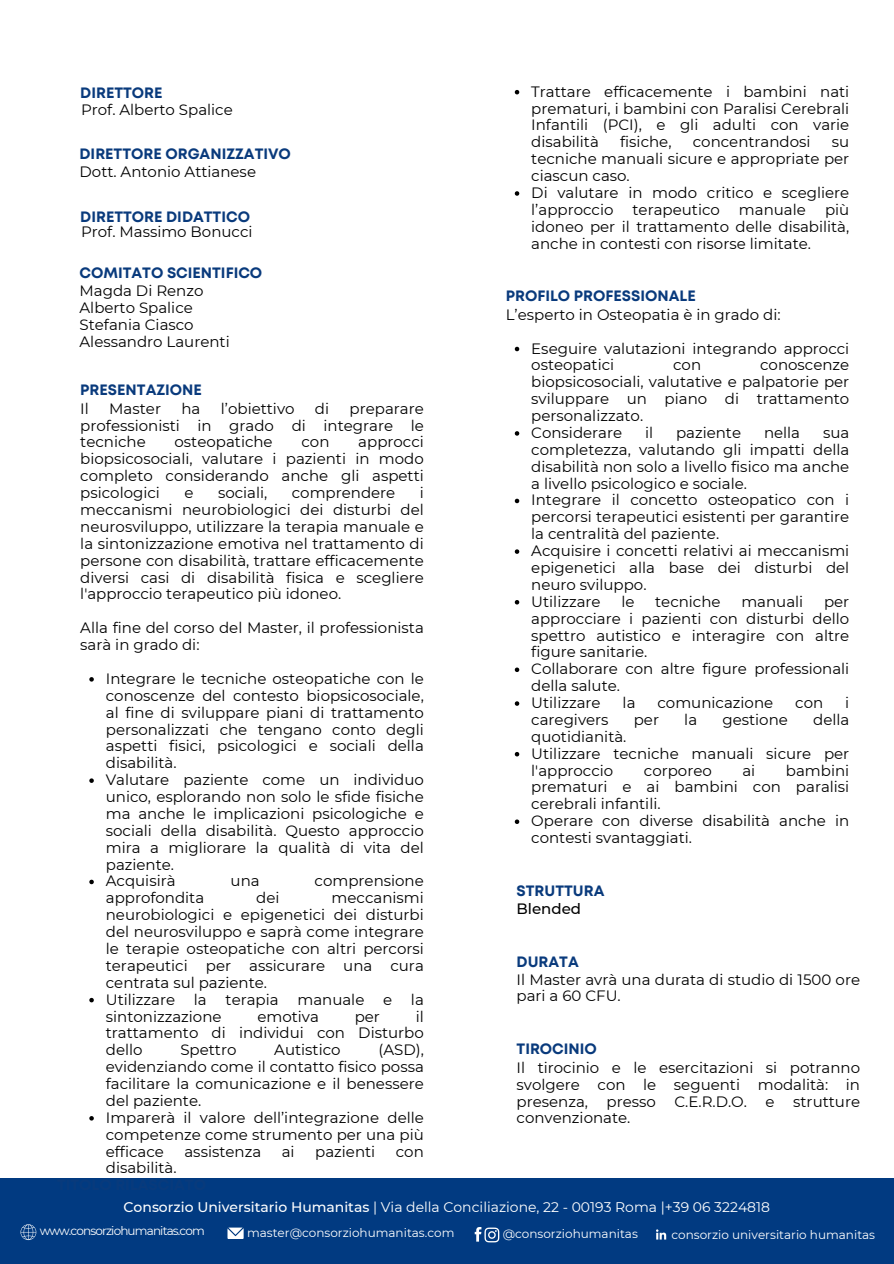
<style>
.page{position:relative;width:894px;height:1264px;background:#fff}
.page>*{position:absolute;margin:0;border:0;box-sizing:border-box;transform-origin:0 0}
.t1{font:15px/16.8px "Montserrat";color:#000;text-align:justify}
.t2{font:700 15px "Mont";color:#093a7c}
.t3{font:500 15px "Montserrat";color:#000}
.t4{font:13.95px "Montserrat";color:#fff}
.t5{font:12px "Montserrat";color:#fff}
.t6{font:12px "Montserrat";letter-spacing:-.07em;color:#fff}
.s1{font-weight:500}
</style>
<div class="page">
<div style="left:0;top:1178px;width:893px;height:85px;background:#013a81"></div>
<svg style="left:21px;top:1224px;width:15px;height:15px"></svg>
<svg style="left:654px;top:1227px;width:14px;height:14px"></svg>
<svg style="left:655px;top:1229px;width:11px;height:10px"></svg>
<svg style="left:227px;top:1227px;width:16px;height:11px"></svg>
<svg style="left:474px;top:1227px;width:25px;height:15px"></svg>
<svg style="left:89px;top:677px;width:5px;height:4px"></svg>
<svg style="left:89px;top:778px;width:5px;height:5px"></svg>
<svg style="left:89px;top:879px;width:5px;height:5px"></svg>
<svg style="left:89px;top:997px;width:5px;height:5px"></svg>
<svg style="left:89px;top:1116px;width:5px;height:4px"></svg>
<svg style="left:514px;top:347px;width:5px;height:4px"></svg>
<svg style="left:514px;top:431px;width:5px;height:4px"></svg>
<svg style="left:514px;top:498px;width:5px;height:5px"></svg>
<svg style="left:514px;top:549px;width:5px;height:5px"></svg>
<svg style="left:514px;top:600px;width:5px;height:4px"></svg>
<svg style="left:514px;top:667px;width:5px;height:5px"></svg>
<svg style="left:514px;top:701px;width:5px;height:4px"></svg>
<svg style="left:514px;top:752px;width:5px;height:4px"></svg>
<svg style="left:514px;top:819px;width:5px;height:5px"></svg>
<svg style="left:514px;top:90px;width:5px;height:4px"></svg>
<svg style="left:514px;top:191px;width:5px;height:5px"></svg>
<h1 class="t2" style="left:80px;top:87px;width:84px">DIRETTORE</h1>
<p class="t1" style="left:81px;top:102px;width:153px">Prof. Alberto Spalice</p>
<p class="t2" style="left:79px;top:148px;width:213px">DIRETTORE ORGANIZZATIVO</p>
<p class="t1" style="left:79px;top:163px;width:178px">Dott. Antonio Attianese</p>
<h1 class="t2" style="left:80px;top:211px;width:171px">DIRETTORE DIDATTICO</h1>
<p class="t1" style="left:81px;top:223px;width:173px">Prof. Massimo Bonucci</p>
<h3 class="t1" style="left:531px;top:83px;width:319px">Trattare efficacemente i bambini nati prematuri, i bambini con Paralisi Cerebrali Infantili (PCI), e gli adulti con varie disabilità</h3>
<h3 class="t1" style="left:620px;top:133px;width:53px">fisiche,</h3>
<h3 class="t1" style="left:692px;top:133px;width:119px">concentrandosi</h3>
<h3 class="t1" style="left:531px;top:133px;width:319px;text-indent:300px">su tecniche manuali sicure e appropriate per ciascun caso.</h3>
<p class="t1" style="left:531px;top:184px;width:319px">Di valutare in modo critico e scegliere l’approccio</p>
<p class="t1" style="left:531px;top:201px;width:319px;text-indent:293px">più idoneo per il trattamento delle disabilità, anche in contesti con risorse limitate.</p>
<p class="t1" style="left:632px;top:201px;width:89px">terapeutico</p>
<p class="t1" style="left:738px;top:201px;width:68px">manuale</p>
<p class="t2" style="left:79px;top:267px;width:184px">COMITATO SCIENTIFICO</p>
<p class="t1" style="left:79px;top:282px;width:152px;text-align:left">Magda Di Renzo<br>Alberto Spalice<br>Stefania Ciasco<br>Alessandro Laurenti</p>
<p class="t2" style="left:505px;top:290px;width:191px">PROFILO PROFESSIONALE</p>
<p class="t1" style="left:505px;top:306px;width:276px">L’esperto in Osteopatia è in grado di:</p>
<p class="t1" style="left:531px;top:340px;width:319px">Eseguire valutazioni integrando approcci osteopatici</p>
<p class="t1" style="left:531px;top:356px;width:319px;text-indent:229px">conoscenze biopsicosociali, valutative e palpatorie per sviluppare un piano di trattamento personalizzato.</p>
<p class="t1" style="left:531px;top:424px;width:92px">Considerare</p>
<p class="t1" style="left:645px;top:424px;width:10px">il</p>
<p class="t1" style="left:675px;top:424px;width:67px">paziente</p>
<p class="t1" style="left:763px;top:424px;width:38px">nella</p>
<p class="t1" style="left:673px;top:356px;width:29px">con</p>
<p class="t2" style="left:80px;top:384px;width:123px">PRESENTAZIONE</p>
<h1 class="t1" style="left:80px;top:400px;width:10px">Il</h1>
<h1 class="t1" style="left:109px;top:400px;width:53px">Master</h1>
<h1 class="t1" style="left:181px;top:400px;width:20px">ha</h1>
<h1 class="t1" style="left:221px;top:400px;width:75px">l’obiettivo</h1>
<h1 class="t1" style="left:315px;top:400px;width:16px">di</h1>
<h1 class="t1" style="left:80px;top:400px;width:345px;text-indent:269px">preparare professionisti in grado di integrare le tecniche</h1>
<p class="t1" style="left:531px;top:424px;width:319px;text-indent:292px">sua completezza, valutando gli impatti della disabilità non solo a livello fisico ma anche a livello psicologico e sociale.</p>
<p class="t1" style="left:531px;top:491px;width:319px">Integrare il concetto osteopatico con i percorsi terapeutici esistenti per garantire la centralità del paziente.</p>
<h1 class="t1" style="left:531px;top:542px;width:319px">Acquisire i concetti relativi ai meccanismi epigenetici alla base dei disturbi del neuro sviluppo.</h1>
<h2 class="t1" style="left:531px;top:593px;width:71px">Utilizzare</h2>
<h2 class="t1" style="left:621px;top:593px;width:15px">le</h2>
<h2 class="t1" style="left:655px;top:593px;width:67px">tecniche</h2>
<h2 class="t1" style="left:741px;top:593px;width:63px">manuali</h2>
<h1 class="t1" style="left:80px;top:434px;width:345px;text-indent:278px">approcci biopsicosociali, valutare i pazienti in modo completo considerando anche gli aspetti psicologici</h1>
<h1 class="t1" style="left:174px;top:434px;width:100px">osteopatiche</h1>
<h1 class="t1" style="left:301px;top:434px;width:29px">con</h1>
<h1 class="t1" style="left:80px;top:484px;width:345px;text-indent:339px">i meccanismi neurobiologici dei disturbi del neurosviluppo, utilizzare la terapia manuale e la sintonizzazione emotiva nel trattamento di persone con disabilità, trattare efficacemente diversi casi di disabilità fisica e scegliere l'approccio terapeutico più idoneo.</h1>
<h3 class="t1" style="left:80px;top:619px;width:345px">Alla fine del corso del Master, il professionista sarà in grado di:</h3>
<h1 class="t1" style="left:106px;top:670px;width:319px">Integrare le tecniche osteopatiche con le conoscenze del contesto biopsicosociale, al fine di sviluppare piani di trattamento personalizzati che tengano conto degli aspetti fisici, psicologici e sociali della disabilità.</h1>
<h3 class="t1" style="left:106px;top:771px;width:319px">Valutare paziente come un individuo unico, esplorando non solo le sfide fisiche ma anche le implicazioni psicologiche e sociali della disabilità. Questo approccio mira a migliorare la qualità di vita del paziente.</h3>
<h3 class="t1" style="left:106px;top:872px;width:71px">Acquisirà</h3>
<h3 class="t1" style="left:230px;top:872px;width:31px">una</h3>
<h3 class="t1" style="left:314px;top:872px;width:111px">comprensione</h3>
<h3 class="t1" style="left:106px;top:889px;width:100px">approfondita</h3>
<h3 class="t1" style="left:256px;top:889px;width:25px">dei</h3>
<h1 class="t1" style="left:184px;top:484px;width:11px">e</h1>
<h1 class="t1" style="left:218px;top:484px;width:51px">sociali,</h1>
<h1 class="t1" style="left:292px;top:484px;width:105px">comprendere</h1>
<h2 class="t1" style="left:531px;top:593px;width:319px;text-indent:293px">per approcciare i pazienti con disturbi dello spettro autistico e interagire con altre figure sanitarie.</h2>
<h1 class="t1" style="left:531px;top:660px;width:319px">Collaborare con altre figure professionali della salute.</h1>
<h3 class="t1" style="left:531px;top:694px;width:71px">Utilizzare</h3>
<h3 class="t1" style="left:622px;top:694px;width:14px">la</h3>
<h3 class="t1" style="left:657px;top:694px;width:117px">comunicazione</h3>
<h3 class="t1" style="left:795px;top:694px;width:29px">con</h3>
<h3 class="t1" style="left:845px;top:694px;width:6px">i</h3>
<h3 class="t1" style="left:531px;top:711px;width:79px">caregivers</h3>
<h3 class="t1" style="left:633px;top:711px;width:27px">per</h3>
<h3 class="t1" style="left:684px;top:711px;width:14px">la</h3>
<h3 class="t1" style="left:722px;top:711px;width:67px">gestione</h3>
<h3 class="t1" style="left:812px;top:711px;width:38px">della</h3>
<h3 class="t1" style="left:531px;top:728px;width:97px">quotidianità.</h3>
<h1 class="t1" style="left:531px;top:745px;width:319px">Utilizzare tecniche manuali sicure per l'approccio</h1>
<h1 class="t1" style="left:531px;top:761px;width:319px;text-indent:254px">bambini prematuri e ai bambini con paralisi cerebrali infantili.</h1>
<h3 class="t1" style="left:531px;top:812px;width:319px">Operare con diverse disabilità anche in contesti svantaggiati.</h3>
<h1 class="t1" style="left:643px;top:761px;width:69px">corporeo</h1>
<h1 class="t1" style="left:742px;top:761px;width:14px">ai</h1>
<p class="t2" style="left:516px;top:884px;width:89px">STRUTTURA</p>
<p class="t3" style="left:516px;top:899px;width:66px">Blended</p>
<h3 class="t1" style="left:106px;top:889px;width:319px;text-indent:226px">meccanismi neurobiologici e epigenetici dei disturbi del neurosviluppo e saprà come integrare le terapie osteopatiche con altri percorsi terapeutici per assicurare una cura centrata sul paziente.</h3>
<p class="t1" style="left:106px;top:990px;width:319px">Utilizzare la terapia manuale e la sintonizzazione</p>
<h1 class="t2" style="left:516px;top:956px;width:64px">DURATA</h1>
<p class="t1" style="left:516px;top:970px;width:345px">Il Master avrà una durata di studio di 1500 ore pari a 60 CFU.</p>
<p class="t1" style="left:106px;top:1007px;width:319px;text-indent:310px">il trattamento di individui con Disturbo dello</p>
<p class="t1" style="left:257px;top:1007px;width:63px">emotiva</p>
<p class="t1" style="left:354px;top:1007px;width:27px">per</p>
<p class="t2" style="left:516px;top:1043px;width:82px">TIROCINIO</p>
<p class="t1" style="left:106px;top:1041px;width:319px;text-indent:272px">(ASD), evidenziando come il contatto fisico possa facilitare la comunicazione e il benessere del paziente.</p>
<p class="t1" style="left:106px;top:1109px;width:319px">Imparerà il valore dell’integrazione delle competenze come strumento per una più efficace</p>
<p class="t1" style="left:180px;top:1041px;width:58px">Spettro</p>
<p class="t1" style="left:274px;top:1041px;width:68px">Autistico</p>
<p class="t1" style="left:516px;top:1058px;width:345px">Il tirocinio e le esercitazioni si potranno svolgere con le seguenti modalità: in presenza, presso C.E.R.D.O. e strutture convenzionate.</p>
<p class="t1" style="left:184px;top:1142px;width:78px">assistenza</p>
<p class="t1" style="left:282px;top:1142px;width:14px">ai</p>
<p class="t1" style="left:315px;top:1142px;width:62px">pazienti</p>
<p class="t1" style="left:396px;top:1142px;width:29px">con</p>
<p class="t1" style="left:106px;top:1159px;width:72px">disabilità.</p>
<h3 class="t4" style="left:123px;top:1198px;width:647px"><span class="s1">Consorzio Universitario Humanitas</span> | Via della Conciliazione, 22 - 00193 Roma |+39 06 3224818</h3>
<h1 class="t6" style="left:40px;top:1223px;width:167px">www.consorziohumanitas.com</h1>
<h3 class="t5" style="left:247px;top:1225px;width:209px">master@consorziohumanitas.com</h3>
<h3 class="t5" style="left:502px;top:1226px;width:137px">@consorziohumanitas</h3>
<h1 class="t5" style="left:671px;top:1226px;width:205px">consorzio universitario humanitas</h1>
</div>
